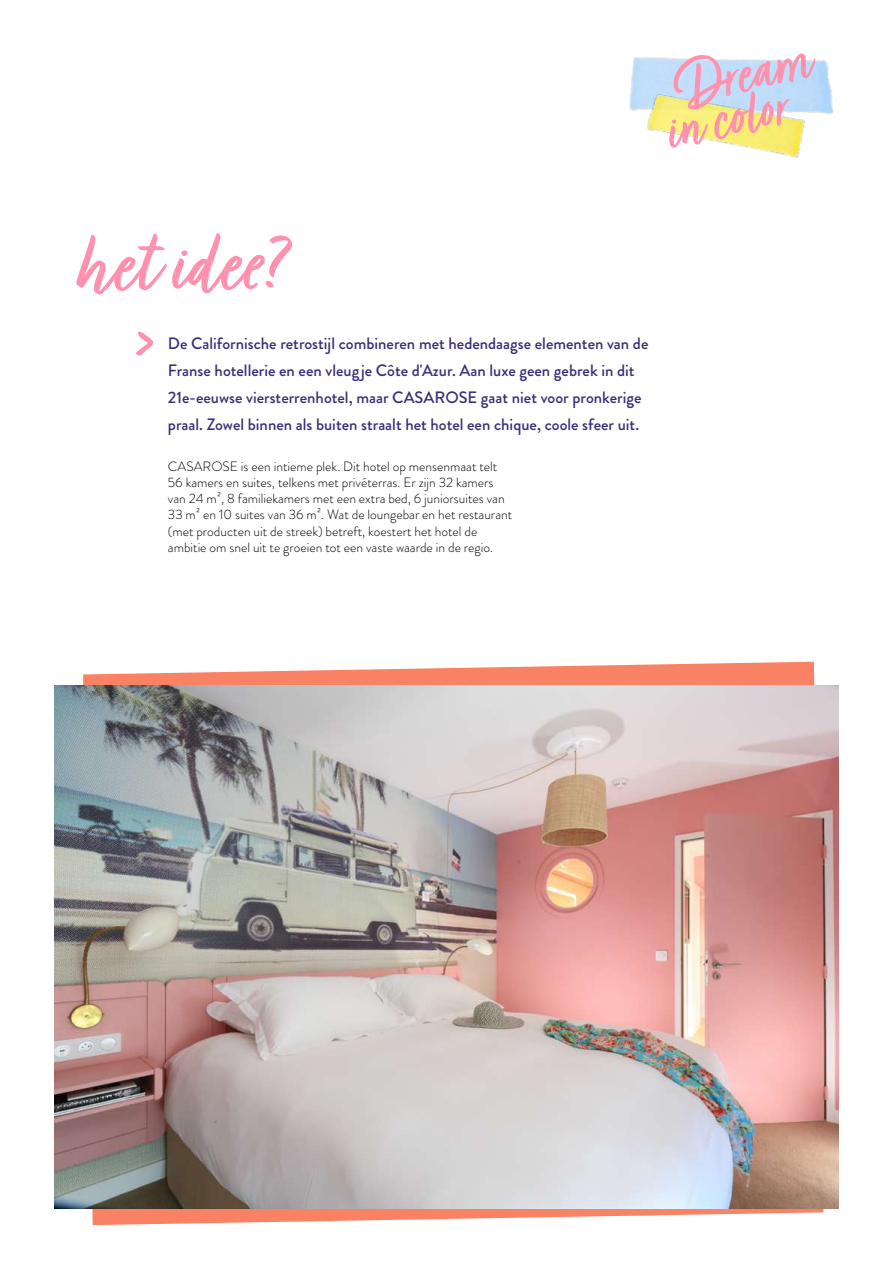
<style>
.page{position:relative;width:893px;height:1263px;background:#fff}
.page>*{position:absolute;margin:0;border:0;box-sizing:border-box;transform-origin:0 0}
.t1{font:97.2px/76.2px "Turbinado Pro";color:#ff91af}
.t2{font:500 16.5px/27px "Brandon Grotesque";color:#392d7a}
.t3{font:300 13.5px/16.2px "Brandon Grotesque";color:#000}
</style>
<div class="page">
<img style="left:629px;top:57px;width:205px;height:57px">
<img style="left:638px;top:84px;width:163px;height:74px">
<svg style="left:668px;top:53px;width:148px;height:95px;background:#e5d3c6"></svg>
<svg style="left:83px;top:662px;width:740px;height:563px;fill:#f98164"></svg>
<img style="left:54px;top:685px;width:785px;height:524px">
<h1 class="t1" style="left:132px;top:234px;width:157px;text-indent:-56px;rotate:-1deg">het idee? ›</h1>
<p class="t2" style="left:168px;top:330px;width:482px">De Californische retrostijl combineren met hedendaagse elementen van de Franse hotellerie en een vleug je Côte d'Azur. Aan luxe geen gebrek in dit 21e-eeuwse viersterrenhotel, maar CASAROSE gaat niet voor pronkerige praal. Zowel binnen als buiten straalt het hotel een chique, coole sfeer uit.</p>
<p class="t3" style="left:168px;top:458px;width:346px">CASAROSE is een intieme plek. Dit hotel op mensenmaat telt 56 kamers en suites, telkens met privéterras. Er zijn 32 kamers van 24 m², 8 familiekamers met een extra bed, 6 juniorsuites van 33 m² en 10 suites van 36 m². Wat de loungebar en het restaurant (met producten uit de streek) betreft, koestert het hotel de ambitie om snel uit te groeien tot een vaste waarde in de regio.</p>
</div>
